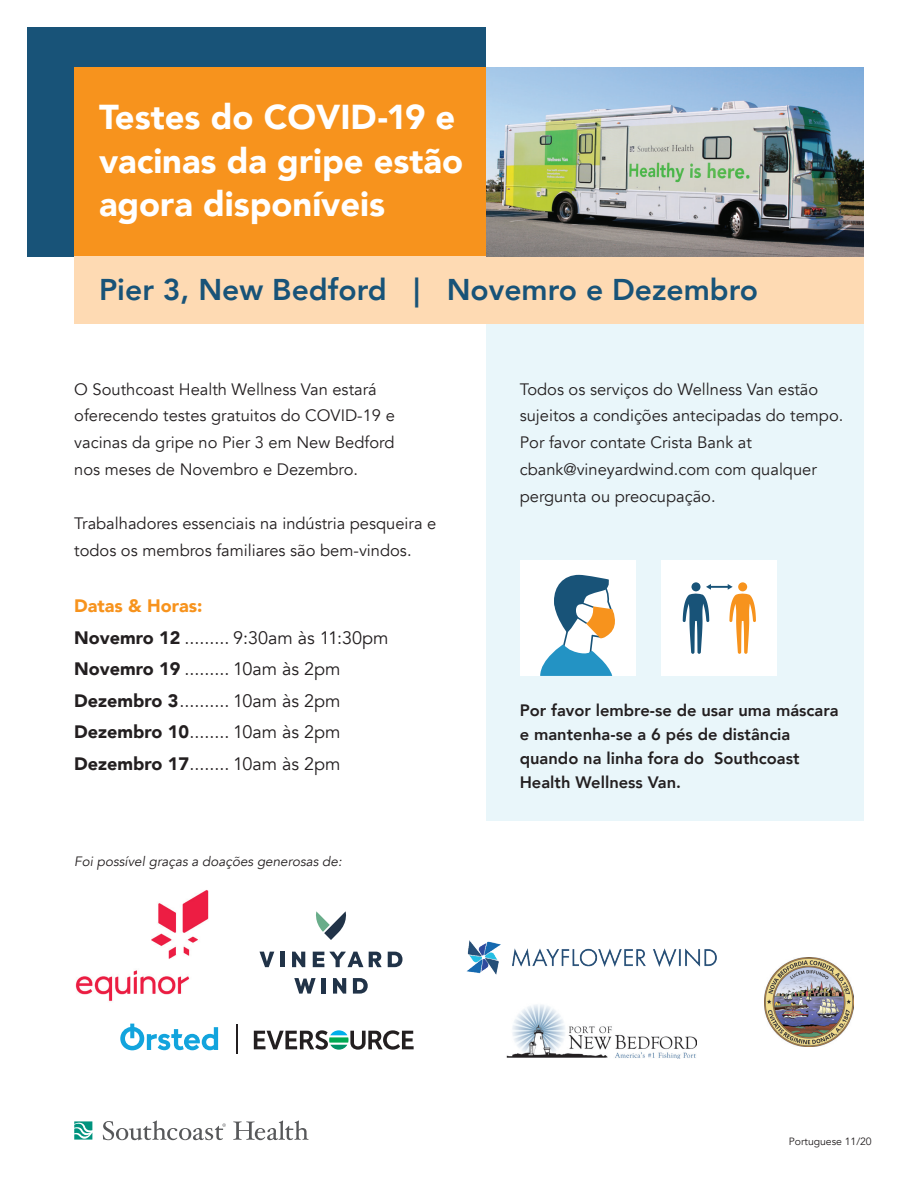
<style>
.page{position:relative;width:918px;height:1188px;background:#fff}
.page>*{position:absolute;margin:0;border:0;box-sizing:border-box;transform-origin:0 0}
.t1{font:900 34.5px/43.5px "Avenir";color:#fff}
.t2{font:800 30px "Avenir";color:#185378}
.t3{font:18px/31.5px "Avenir";color:#231f20}
.t4{font:16.5px/27px "Avenir";color:#231f20}
.t5{font:800 16.5px/24px "Avenir";color:#231f20}
.t6{font:italic 13.5px "Avenir";color:#231f20}
.t7{font:10.5px "Avenir";letter-spacing:-.005em;color:#231f20}
.s1{font-weight:900;color:#f7931d}
.s2{font-weight:900}
</style>
<div class="page">
<div style="left:486px;top:320px;width:378px;height:501px;background:#e9f6fa"></div>
<div style="left:27px;top:27px;width:459px;height:229px;background:#185378"></div>
<div style="left:74px;top:68px;width:790px;height:256px;background:#fedab3"></div>
<div style="left:74px;top:68px;width:412px;height:188px;background:#f7931d"></div>
<svg style="left:233px;top:1121px;width:76px;height:19px"></svg>
<svg style="left:74px;top:1121px;width:18px;height:19px"></svg>
<svg style="left:103px;top:1121px;width:123px;height:19px"></svg>
<img style="left:486px;top:68px;width:378px;height:188px">
<div style="left:520px;top:560px;width:115px;height:116px;background:#fff"></div>
<svg style="left:540px;top:575px;width:75px;height:101px"></svg>
<div style="left:662px;top:560px;width:115px;height:116px;background:#fff"></div>
<svg style="left:691px;top:582px;width:10px;height:9px"></svg>
<svg style="left:738px;top:582px;width:9px;height:9px"></svg>
<svg style="left:683px;top:584px;width:73px;height:70px"></svg>
<img style="left:75px;top:890px;width:134px;height:112px">
<img style="left:466px;top:940px;width:251px;height:35px">
<img style="left:764px;top:957px;width:89px;height:89px">
<svg style="left:120px;top:1024px;width:98px;height:26px"></svg>
<hr style="left:236px;top:1024px;width:1px;height:30px;background:#231f20">
<svg style="left:254px;top:1030px;width:160px;height:20px"></svg>
<svg style="left:316px;top:911px;width:30px;height:29px"></svg>
<svg style="left:260px;top:952px;width:14px;height:15px"></svg>
<div style="left:280px;top:952px;width:5px;height:15px;background:#213348"></div>
<svg style="left:292px;top:952px;width:13px;height:15px"></svg>
<svg style="left:313px;top:952px;width:11px;height:15px"></svg>
<svg style="left:330px;top:952px;width:33px;height:15px"></svg>
<svg style="left:369px;top:952px;width:12px;height:15px"></svg>
<svg style="left:388px;top:952px;width:14px;height:15px"></svg>
<svg style="left:294px;top:978px;width:22px;height:16px"></svg>
<div style="left:321px;top:978px;width:5px;height:16px;background:#213348"></div>
<svg style="left:333px;top:978px;width:13px;height:16px"></svg>
<svg style="left:353px;top:978px;width:15px;height:16px"></svg>
<img style="left:506px;top:1004px;width:190px;height:55px">
<h1 class="t1" style="left:99px;top:94px;width:366px">Testes do COVID-19 e vacinas da gripe estão agora disponíveis</h1>
<h2 class="t2" style="left:99px;top:266px;width:661px">Pier 3, New Bedford | Novemro e Dezembro</h2>
<p class="t4" style="left:74px;top:376px;width:322px">O Southcoast Health Wellness Van estará oferecendo testes gratuitos do COVID-19 e vacinas da gripe no Pier 3 em New Bedford nos meses de Novembro e Dezembro.</p>
<p class="t4" style="left:74px;top:511px;width:364px">Trabalhadores essenciais na indústria pesqueira e todos os membros familiares são bem-vindos.</p>
<p class="t3" style="left:74px;top:590px;width:316px"><span class="s1">Datas &amp; Horas:<br></span><span class="s2">Novemro 12</span> ......... 9:30am às 11:30pm<br><span class="s2">Novemro 19</span> ......... 10am às 2pm<br><span class="s2">Dezembro 3</span>.......... 10am às 2pm<br><span class="s2">Dezembro 10</span>........ 10am às 2pm<br><span class="s2">Dezembro 17</span>........ 10am às 2pm</p>
<p class="t6" style="left:74px;top:853px;width:269px">Foi possível graças a doações generosas de:</p>
<p class="t4" style="left:520px;top:376px;width:325px">Todos os serviços do Wellness Van estão sujeitos a condições antecipadas do tempo.<br>Por favor contate Crista Bank at cbank@vineyardwind.com com qualquer pergunta ou preocupação.</p>
<p class="t5" style="left:520px;top:698px;width:320px">Por favor lembre-se de usar uma máscara e mantenha-se a 6 pés de distância quando na linha fora do Southcoast<br>Health Wellness Van.</p>
<p class="t7" style="left:789px;top:1135px;width:84px">Portuguese 11/20</p>
</div>
